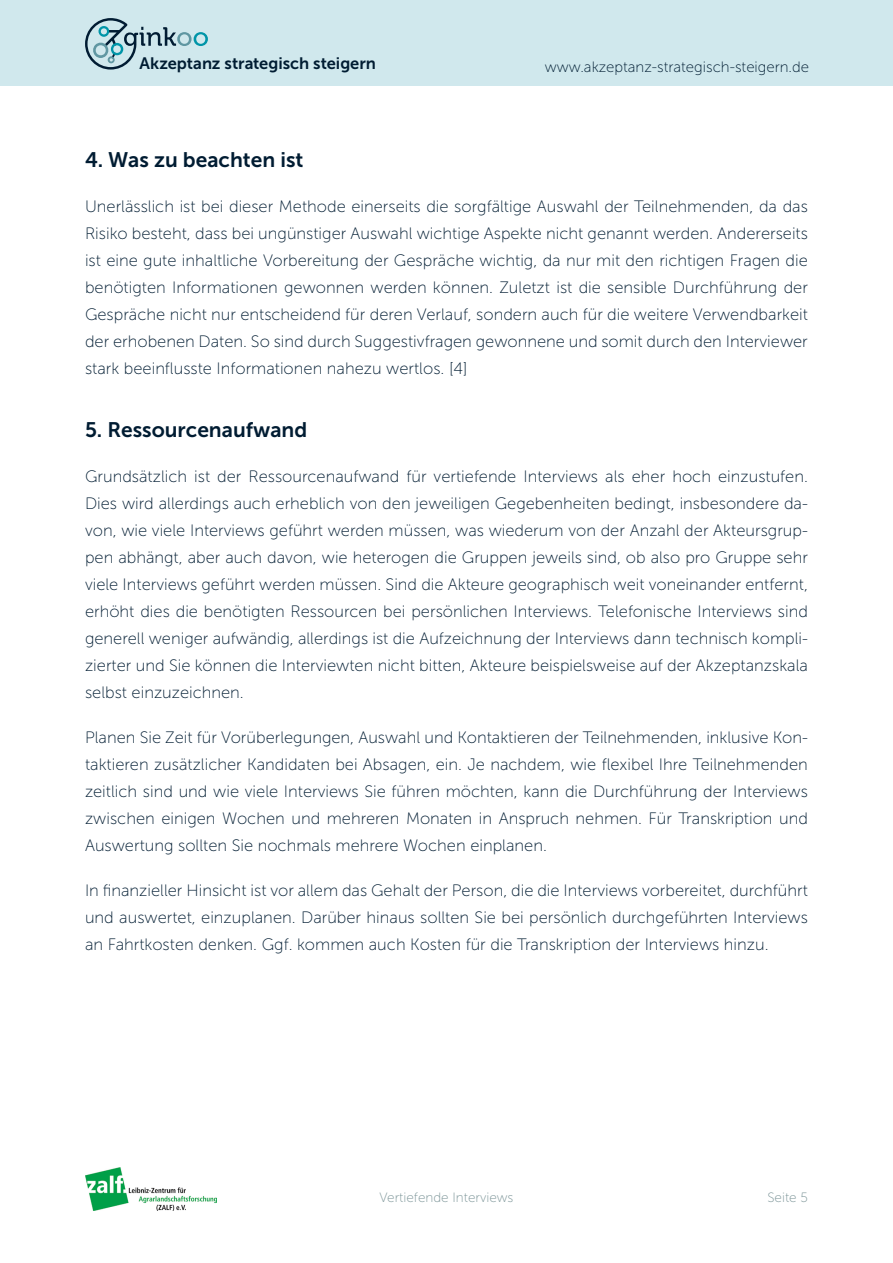
<style>
.page{position:relative;width:893px;height:1263px;background:#fff}
.page>*{position:absolute;margin:0;border:0;box-sizing:border-box;transform-origin:0 0}
.t1{font:21px "Museo Sans 700";color:#001c32}
.t2{font:16.5px/27px "Museo Sans 100";color:#001c32;text-align:justify}
.t3{font:16.5px "Museo Sans 700";color:#001c32}
.t4{font:15px "Museo Sans 100";color:#001c32}
.t5{font:13.5px "Museo Sans 100";color:#7b9497}
</style>
<div class="page">
<div style="left:0;top:0;width:893px;height:85px;background:#d0e8ed"></div>
<svg style="left:85px;top:18px;width:123px;height:52px"></svg>
<img style="left:85px;top:1167px;width:131px;height:44px">
<p class="t3" style="left:139px;top:55px;width:238px">Akzeptanz strategisch steigern</p>
<p class="t4" style="left:545px;top:59px;width:266px">www.akzeptanz-strategisch-steigern.de</p>
<p class="t1" style="left:85px;top:148px;width:220px">4. Was zu beachten ist</p>
<p class="t2" style="left:85px;top:193px;width:724px">Unerlässlich ist bei dieser Methode einerseits die sorgfältige Auswahl der Teilnehmenden, da das Risiko besteht, dass bei ungünstiger Auswahl wichtige Aspekte nicht genannt werden. Andererseits ist eine gute inhaltliche Vorbereitung der Gespräche wichtig, da nur mit den richtigen Fragen die benötigten Informationen gewonnen werden können. Zuletzt ist die sensible Durchführung der Gespräche nicht nur entscheidend für deren Verlauf, sondern auch für die weitere Verwendbarkeit der erhobenen Daten. So sind durch Suggestivfragen gewonnene und somit durch den Interviewer stark beeinflusste Informationen nahezu wertlos. [4]</p>
<p class="t1" style="left:85px;top:418px;width:224px">5. Ressourcenaufwand</p>
<p class="t2" style="left:85px;top:463px;width:724px">Grundsätzlich ist der Ressourcenaufwand für vertiefende Interviews als eher hoch einzustufen.<br>Dies wird allerdings auch erheblich von den jeweiligen Gegebenheiten bedingt, insbesondere da&shy;von, wie viele Interviews geführt werden müssen, was wiederum von der Anzahl der Akteursgrup&shy;pen abhängt, aber auch davon, wie heterogen die Gruppen jeweils sind, ob also pro Gruppe sehr viele Interviews geführt werden müssen. Sind die Akteure geographisch weit voneinander entfernt, erhöht dies die benötigten Ressourcen bei persönlichen Interviews. Telefonische Interviews sind generell weniger aufwändig, allerdings ist die Aufzeichnung der Interviews dann technisch kompli&shy;zierter und Sie können die Interviewten nicht bitten, Akteure beispielsweise auf der Akzeptanzskala selbst einzuzeichnen.</p>
<p class="t2" style="left:85px;top:724px;width:724px">Planen Sie Zeit für Vorüberlegungen, Auswahl und Kontaktieren der Teilnehmenden, inklusive Kon&shy;taktieren zusätzlicher Kandidaten bei Absagen, ein. Je nachdem, wie flexibel Ihre Teilnehmenden zeitlich sind und wie viele Interviews Sie führen möchten, kann die Durchführung der Interviews zwischen einigen Wochen und mehreren Monaten in Anspruch nehmen. Für Transkription und Auswertung sollten Sie nochmals mehrere Wochen einplanen.</p>
<p class="t2" style="left:85px;top:877px;width:724px">In finanzieller Hinsicht ist vor allem das Gehalt der Person, die die Interviews vorbereitet, durchführt und auswertet, einzuplanen. Darüber hinaus sollten Sie bei persönlich durchgeführten Interviews an Fahrtkosten denken. Ggf. kommen auch Kosten für die Transkription der Interviews hinzu.</p>
<p class="t5" style="left:379px;top:1190px;width:135px">Vertiefende Interviews</p>
<p class="t5" style="left:767px;top:1190px;width:42px">Seite 5</p>
</div>
